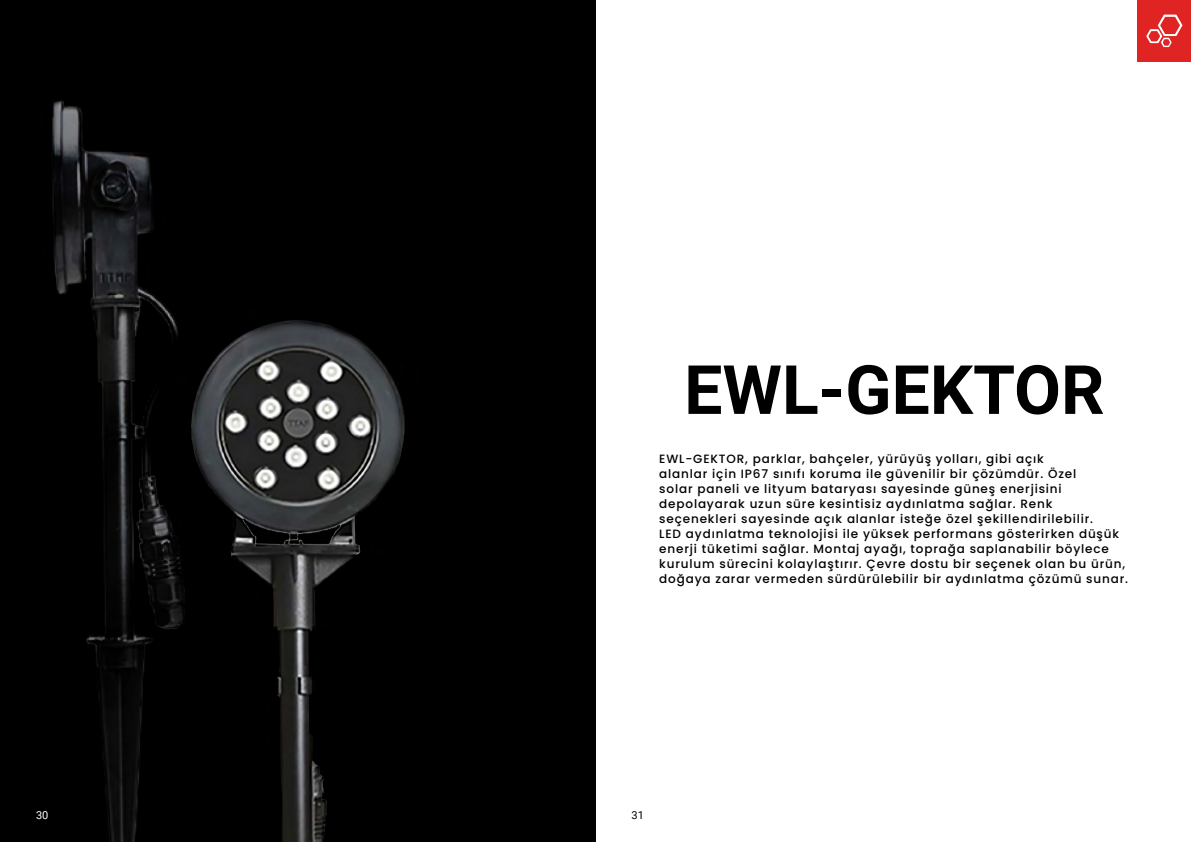
<style>
.page{position:relative;width:1191px;height:842px;background:#fff}
.page>*{position:absolute;margin:0;border:0;box-sizing:border-box;transform-origin:0 0}
.t1{font:700 68px "Roboto";color:#000}
.t2{font:500 12px/15px "Poppins";letter-spacing:.07em;color:#000}
.t3{font:11px "Roboto";color:#fff}
.t4{font:11px "Roboto";color:#000}
</style>
<div class="page">
<img style="left:0;top:0;width:595px;height:842px">
<div style="left:1137px;top:0;width:54px;height:62px;background:#e02424"></div>
<svg style="left:1146px;top:15px;width:36px;height:32px"></svg>
<p class="t3" style="left:36px;top:807px;width:14px">30</p>
<h1 class="t1" style="left:684px;top:342px;width:422px">EWL-GEKTOR</h1>
<p class="t2" style="left:659px;top:452px;width:470px">EWL-GEKTOR, parklar, bahçeler, yürüyüş yolları, gibi açık<br>alanlar için IP67 sınıfı koruma ile güvenilir bir çözümdür. Özel<br>solar paneli ve lityum bataryası sayesinde güneş enerjisini depolayarak uzun süre kesintisiz aydınlatma sağlar. Renk seçenekleri sayesinde açık alanlar isteğe özel şekillendirilebilir.<br>LED aydınlatma teknolojisi ile yüksek performans gösterirken düşük enerji tüketimi sağlar. Montaj ayağı, toprağa saplanabilir böylece kurulum sürecini kolaylaştırır. Çevre dostu bir seçenek olan bu ürün, doğaya zarar vermeden sürdürülebilir bir aydınlatma çözümü sunar.</p>
<p class="t4" style="left:631px;top:807px;width:14px">31</p>
</div>
